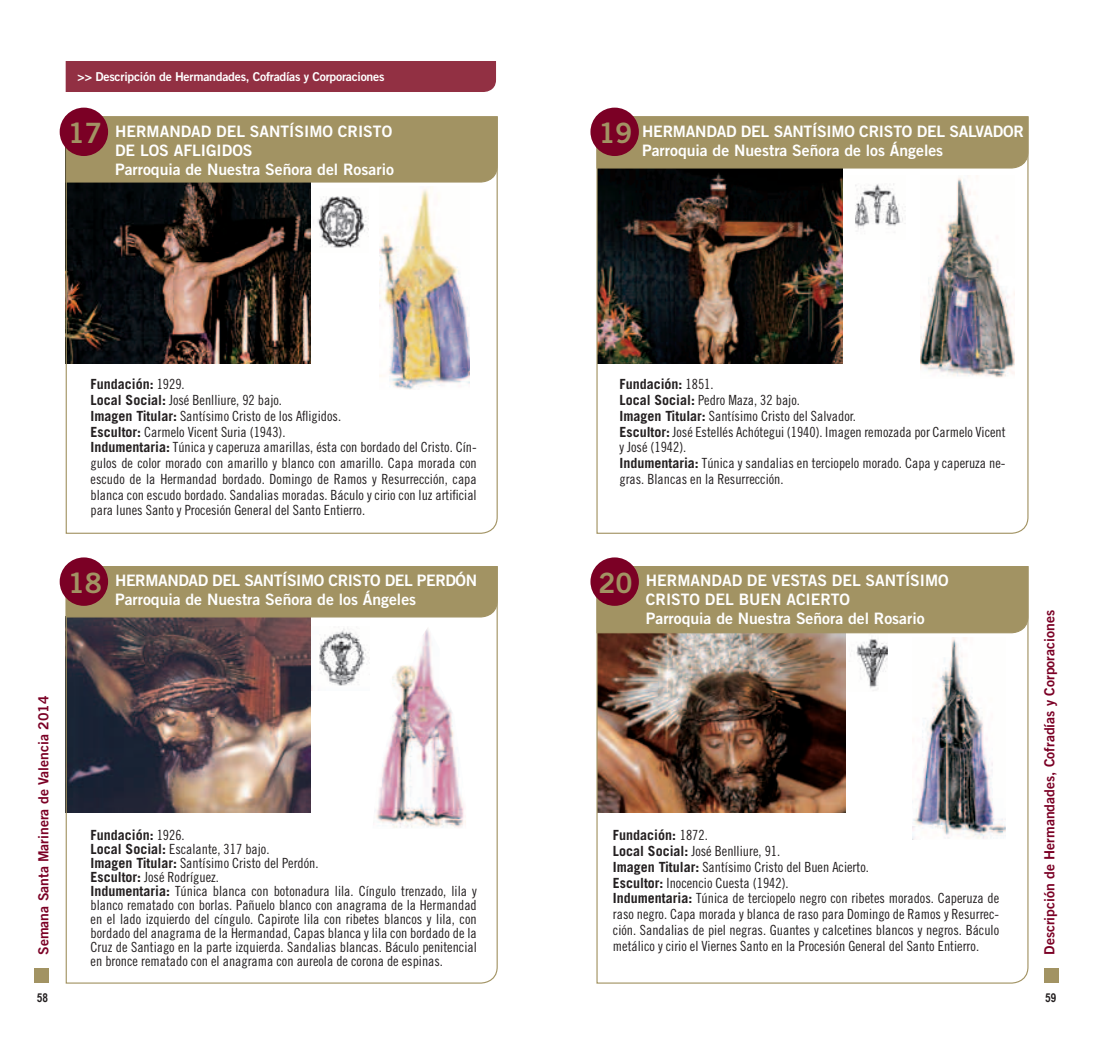
<style>
.page{position:relative;width:1095px;height:1045px;background:#fff}
.page>*{position:absolute;margin:0;border:0;box-sizing:border-box;transform-origin:0 0}
.t1{font:28px "Trade Gothic Bold Two";color:#a29363}
.t2{font:15.75px/18.9px "Trade Gothic Bold Two";color:#fff}
.t3{font:15.75px/18.9px "Trade Gothic Bold Two";letter-spacing:-.025em;color:#fff}
.t4{font:14px/15.8px "Trade Gothic Cond Eighteen";color:#231f20}
.t5{font:14px "Trade Gothic Bold Two";color:#7b0025}
.t6{font:700 14px "Trade Gothic";color:#231f20}
.t7{font:12.25px "Trade Gothic Bold Two";letter-spacing:-.02em;color:#fff}
.t8{font:700 12.25px "Arial Narrow";color:#231f20}
.s1{font-family:"Trade Gothic Cond Eighteen";font-weight:400}
.s2{font-family:"Trade Gothic";font-weight:700}
</style>
<div class="page">
<div style="left:34px;top:968px;width:14px;height:15px;background:#a29363"></div>
<div style="left:1043px;top:968px;width:15px;height:15px;background:#a29363"></div>
<svg style="left:596px;top:169px;width:432px;height:365px"></svg>
<img style="left:596px;top:634px;width:432px;height:350px">
<div style="left:595px;top:116px;width:433px;height:53px;background:#a29363"></div>
<div style="left:596px;top:565px;width:432px;height:69px;background:#a29363"></div>
<div style="left:590px;top:108px;width:48px;height:48px;background:#7b0025;border-radius:50%"></div>
<div style="left:590px;top:557px;width:48px;height:49px;background:#7b0025;border-radius:50%"></div>
<img style="left:920px;top:175px;width:93px;height:203px">
<img style="left:846px;top:175px;width:59px;height:64px">
<img style="left:911px;top:637px;width:94px;height:202px">
<svg style="left:65px;top:183px;width:433px;height:351px"></svg>
<svg style="left:65px;top:618px;width:433px;height:366px"></svg>
<div style="left:65px;top:116px;width:433px;height:67px;background:#a29363"></div>
<div style="left:65px;top:565px;width:433px;height:53px;background:#a29363"></div>
<div style="left:60px;top:108px;width:48px;height:48px;background:#7b0025;border-radius:50%"></div>
<div style="left:60px;top:557px;width:48px;height:49px;background:#7b0025;border-radius:50%"></div>
<div style="left:66px;top:61px;width:430px;height:31px;background:#923043"></div>
<div style="left:311px;top:188px;width:59px;height:65px;background:#fff"></div>
<img style="left:317px;top:196px;width:50px;height:52px">
<svg style="left:372px;top:829px;width:94px;height:5px"></svg>
<img style="left:372px;top:626px;width:94px;height:203px">
<img style="left:311px;top:626px;width:58px;height:65px">
<p class="t7" style="left:78px;top:69px;width:308px">&gt;&gt; Descripción de Hermandades, Cofradías y Corporaciones</p>
<h1 class="t1" style="left:68px;top:115px;width:36px">17</h1>
<p class="t2" style="left:115px;top:122px;width:280px">HERMANDAD DEL SANTÍSIMO CRISTO<br>DE LOS AFLIGIDOS<br>Parroquia de Nuestra Señora del Rosario</p>
<p class="t6" style="left:91px;top:376px;width:96px">Fundación: <span class="s1">1929.</span></p>
<p class="t4" style="left:91px;top:392px;width:387px"><span class="s2">Local Social:</span> José Benlliure, 92 bajo.<br><span class="s2">Imagen Titular:</span> Santísimo Cristo de los Afligidos.<br><span class="s2">Escultor:</span> Carmelo Vicent Suria (1943).<br><span class="s2">Indumentaria:</span> Túnica y caperuza amarillas, ésta con bordado del Cristo. Cín&shy;gulos de color morado con amarillo y blanco con amarillo. Capa morada con escudo de la Hermandad bordado. Domingo de Ramos y Resurrección, capa blanca con escudo bordado. Sandalias moradas. Báculo y cirio con luz artificial para lunes Santo y Procesión General del Santo Entierro.</p>
<h1 class="t1" style="left:68px;top:565px;width:36px">18</h1>
<p class="t3" style="left:115px;top:570px;width:363px">HERMANDAD DEL SANTÍSIMO CRISTO DEL PERDÓN<br>Parroquia de Nuestra Señora de los Ángeles</p>
<p class="t5" style="left:35px;top:954px;width:260px;rotate:-90deg">Semana Santa Marinera de Valencia 2014</p>
<p class="t6" style="left:91px;top:827px;width:96px">Fundación: <span class="s1">1926.</span></p>
<p class="t4" style="left:91px;top:842px;width:387px;line-height:14px"><span class="s2">Local Social:</span> Escalante, 317 bajo.<br><span class="s2">Imagen Titular:</span> Santísimo Cristo del Perdón.<br><span class="s2">Escultor:</span> José Rodríguez.<br><span class="s2">Indumentaria:</span> Túnica blanca con botonadura lila. Cíngulo trenzado, lila y blanco rematado con borlas. Pañuelo blanco con anagrama de la Hermandad en el lado izquierdo del cíngulo. Capirote lila con ribetes blancos y lila, con bordado del anagrama de la Hermandad, Capas blanca y lila con bordado de la Cruz de Santiago en la parte izquierda. Sandalias blancas. Báculo penitencial en bronce rematado con el anagrama con aureola de corona de espinas.</p>
<h1 class="t1" style="left:598px;top:115px;width:36px">19</h1>
<p class="t2" style="left:642px;top:122px;width:383px">HERMANDAD DEL SANTÍSIMO CRISTO DEL SALVADOR<br>Parroquia de Nuestra Señora de los Ángeles</p>
<p class="t6" style="left:619px;top:376px;width:96px">Fundación: <span class="s1">1851.</span></p>
<p class="t4" style="left:619px;top:392px;width:387px"><span class="s2">Local Social:</span> Pedro Maza, 32 bajo.<br><span class="s2">Imagen Titular:</span> Santísimo Cristo del Salvador.<br><span class="s2">Escultor:</span> José Estellés Achótegui (1940). Imagen remozada por Carmelo Vicent y José (1942).<br><span class="s2">Indumentaria:</span> Túnica y sandalias en terciopelo morado. Capa y caperuza ne&shy;gras. Blancas en la Resurrección.</p>
<h1 class="t1" style="left:598px;top:565px;width:36px">20</h1>
<p class="t2" style="left:645px;top:570px;width:304px">HERMANDAD DE VESTAS DEL SANTÍSIMO<br>CRISTO DEL BUEN ACIERTO<br>Parroquia de Nuestra Señora del Rosario</p>
<p class="t6" style="left:612px;top:827px;width:96px">Fundación: <span class="s1">1872.</span></p>
<p class="t4" style="left:612px;top:843px;width:387px"><span class="s2">Local Social:</span> José Benlliure, 91.<br><span class="s2">Imagen Titular:</span> Santísimo Cristo del Buen Acierto.<br><span class="s2">Escultor:</span> Inocencio Cuesta (1942).<br><span class="s2">Indumentaria:</span> Túnica de terciopelo negro con ribetes morados. Caperuza de raso negro. Capa morada y blanca de raso para Domingo de Ramos y Resurrec&shy;ción. Sandalias de piel negras. Guantes y calcetines blancos y negros. Báculo metálico y cirio el Viernes Santo en la Procesión General del Santo Entierro.</p>
<p class="t5" style="left:1040px;top:954px;width:346px;rotate:-90deg">Descripción de Hermandades, Cofradías y Corporaciones</p>
<p class="t8" style="left:37px;top:988px;width:13px">58</p>
<p class="t8" style="left:1044px;top:988px;width:13px">59</p>
</div>
